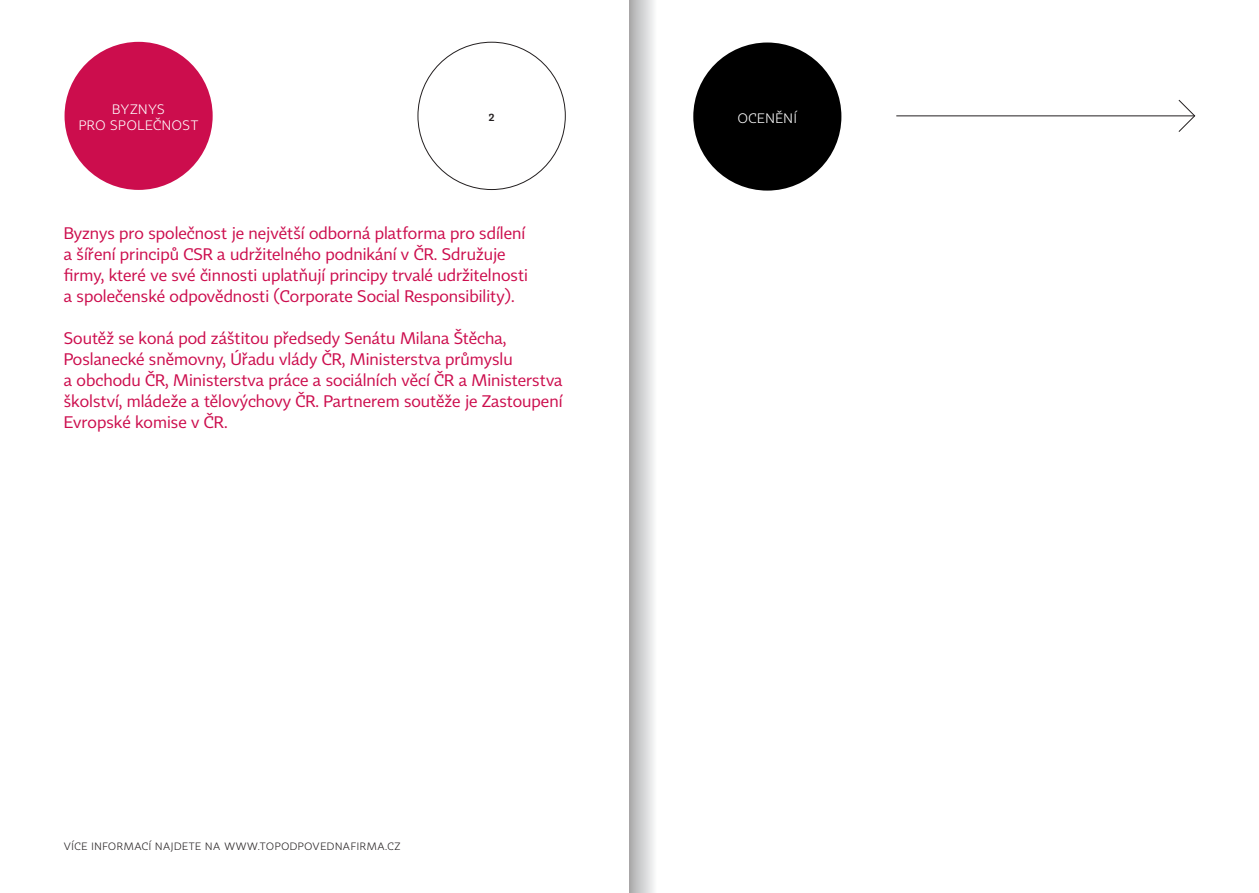
<style>
.page{position:relative;width:1259px;height:893px;background:#fff}
.page>*{position:absolute;margin:0;border:0;box-sizing:border-box;transform-origin:0 0}
.text{font:16.5px/21px "Tabac Sans";color:#cc0d4d}
.samolepky{font:300 13.5px/16.5px "Tabac Sans";letter-spacing:.045em;color:#fff;text-align:center}
.text-2{font:300 10.5px "Tabac Sans";letter-spacing:.06em;color:#231f20}
.text-3{font:300 10.5px "Tabac Sans";color:#231f20}
</style>
<div class="page">
<svg style="left:629px;top:0;width:25px;height:893px;background:#c8c8c9"></svg>
<div style="left:65px;top:42px;width:148px;height:148px;background:#cc0d4d;border-radius:50%"></div>
<div style="left:693px;top:43px;width:148px;height:148px;background:#000;border-radius:50%"></div>
<svg style="left:1177px;top:99px;width:18px;height:33px"></svg>
<hr style="left:896px;top:115px;width:298px;height:1px;background:#231f20">
<p class="samolepky" style="left:79px;top:101px;width:121px">BYZNYS<br>PRO SPOLEČNOST</p>
<p class="text-3" style="left:489px;top:111px;width:7px">2</p>
<p class="text" style="left:64px;top:222px;width:466px">Byznys pro společnost je největší odborná platforma pro sdílení a šíření principů CSR a udržitelného podnikání v ČR. Sdružuje firmy, které ve své činnosti uplatňují principy trvalé udržitelnosti a společenské odpovědnosti (Corporate Social Responsibility).</p>
<p class="text" style="left:64px;top:327px;width:500px">Soutěž se koná pod záštitou předsedy Senátu Milana Štěcha, Poslanecké sněmovny, Úřadu vlády ČR, Ministerstva průmyslu<br>a obchodu ČR, Ministerstva práce a sociálních věcí ČR a Ministerstva školství, mládeže a tělovýchovy ČR. Partnerem soutěže je Zastoupení Evropské komise v ČR.</p>
<p class="text-2" style="left:64px;top:840px;width:338px">VÍCE INFORMACÍ NAJDETE NA WWW.TOPODPOVEDNAFIRMA.CZ</p>
<p class="samolepky" style="left:738px;top:110px;width:60px">OCENĚNÍ</p>
</div>
